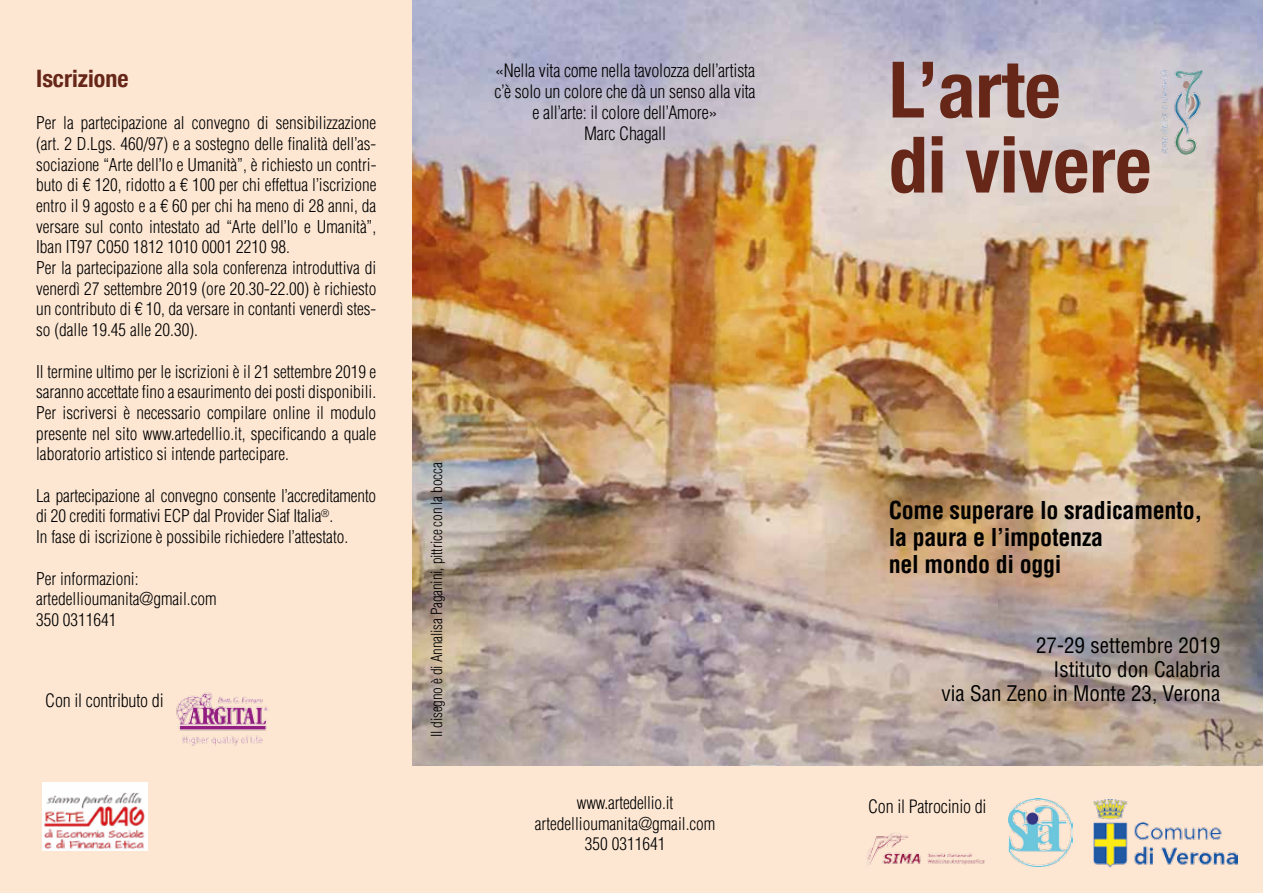
<style>
.page{position:relative;width:1263px;height:893px;background:#fde7d3}
.page>*{position:absolute;margin:0;border:0;box-sizing:border-box;transform-origin:0 0}
.t1{font:700 condensed 78px/75px "Helvetica Neue";color:#662618}
.t2{font:700 condensed 24px/27px "Helvetica LT Std";letter-spacing:-.01em;color:#000}
.t3{font:700 condensed 24px "Helvetica Neue";color:#662618}
.t4{font:condensed 21px/24px "Helvetica LT Std";color:#000;text-align:right}
.t5{font:300 condensed 18px/21px "Helvetica LT Std";letter-spacing:-.01em;color:#000;text-align:center}
.t6{font:300 condensed 17.25px/20.7px "Helvetica LT Std";color:#000}
.t7{font:300 condensed 15px "Helvetica LT Std";letter-spacing:-.01em;color:#000}
</style>
<div class="page">
<img style="left:412px;top:0;width:851px;height:765px">
<img style="left:867px;top:833px;width:118px;height:32px">
<img style="left:176px;top:692px;width:93px;height:54px">
<img style="left:43px;top:782px;width:105px;height:68px">
<img style="left:1158px;top:68px;width:46px;height:88px">
<img style="left:1009px;top:798px;width:64px;height:69px">
<img style="left:1094px;top:799px;width:143px;height:68px">
<h2 class="t3" style="left:36px;top:58px;width:94px">Iscrizione</h2>
<p class="t6" style="left:36px;top:112px;width:342px">Per la partecipazione al convegno di sensibilizzazione (art. 2 D.Lgs. 460/97) e a sostegno delle finalità dell’as&shy;sociazione “Arte dell’Io e Umanità”, è richiesto un contri&shy;buto di € 120, ridotto a € 100 per chi effettua l’iscrizione entro il 9 agosto e a € 60 per chi ha meno di 28 anni, da versare sul conto intestato ad “Arte dell’Io e Umanità”, Iban IT97 C050 1812 1010 0001 2210 98.<br>Per la partecipazione alla sola conferenza introduttiva di venerdì 27 settembre 2019 (ore 20.30-22.00) è richiesto un contributo di € 10, da versare in contanti venerdì stes&shy;so (dalle 19.45 alle 20.30).</p>
<p class="t6" style="left:36px;top:361px;width:342px;text-align:justify">Il termine ultimo per le iscrizioni è il 21 settembre 2019 e saranno accettate fino a esaurimento dei posti disponibili.<br>Per iscriversi è necessario compilare online il modulo presente nel sito www.artedellio.it, specificando a quale laboratorio artistico si intende partecipare.</p>
<p class="t6" style="left:36px;top:485px;width:342px">La partecipazione al convegno consente l’accreditamento di 20 crediti formativi ECP dal Provider Siaf Italia<sup>®</sup>.<br>In fase di iscrizione è possibile richiedere l’attestato.</p>
<p class="t6" style="left:36px;top:568px;width:182px">Per informazioni: artedellioumanita@gmail.com<br>350 0311641</p>
<p class="t5" style="left:45px;top:690px;width:120px">Con il contributo di</p>
<p class="t5" style="left:495px;top:60px;width:263px">«Nella vita come nella tavolozza dell’artista c’è solo un colore che dà un senso alla vita e all’arte: il colore dell’Amore»<br>Marc Chagall</p>
<p class="t7" style="left:427px;top:737px;width:276px;rotate:-90deg">Il disegno è di Annalisa Paganini, pittrice con la bocca</p>
<p class="t6" style="left:535px;top:792px;width:182px;text-align:center">www.artedellio.it artedellioumanita@gmail.com<br>350 0311641</p>
<h1 class="t1" style="left:889px;top:47px;width:264px">L’arte<br>di vivere</h1>
<h2 class="t2" style="left:889px;top:497px;width:315px">Come superare lo sradicamento, la paura e l’impotenza<br>nel mondo di oggi</h2>
<p class="t4" style="left:941px;top:633px;width:280px">27-29 settembre 2019<br>Istituto don Calabria<br>via San Zeno in Monte 23, Verona</p>
<p class="t5" style="left:868px;top:796px;width:120px">Con il Patrocinio di</p>
</div>
